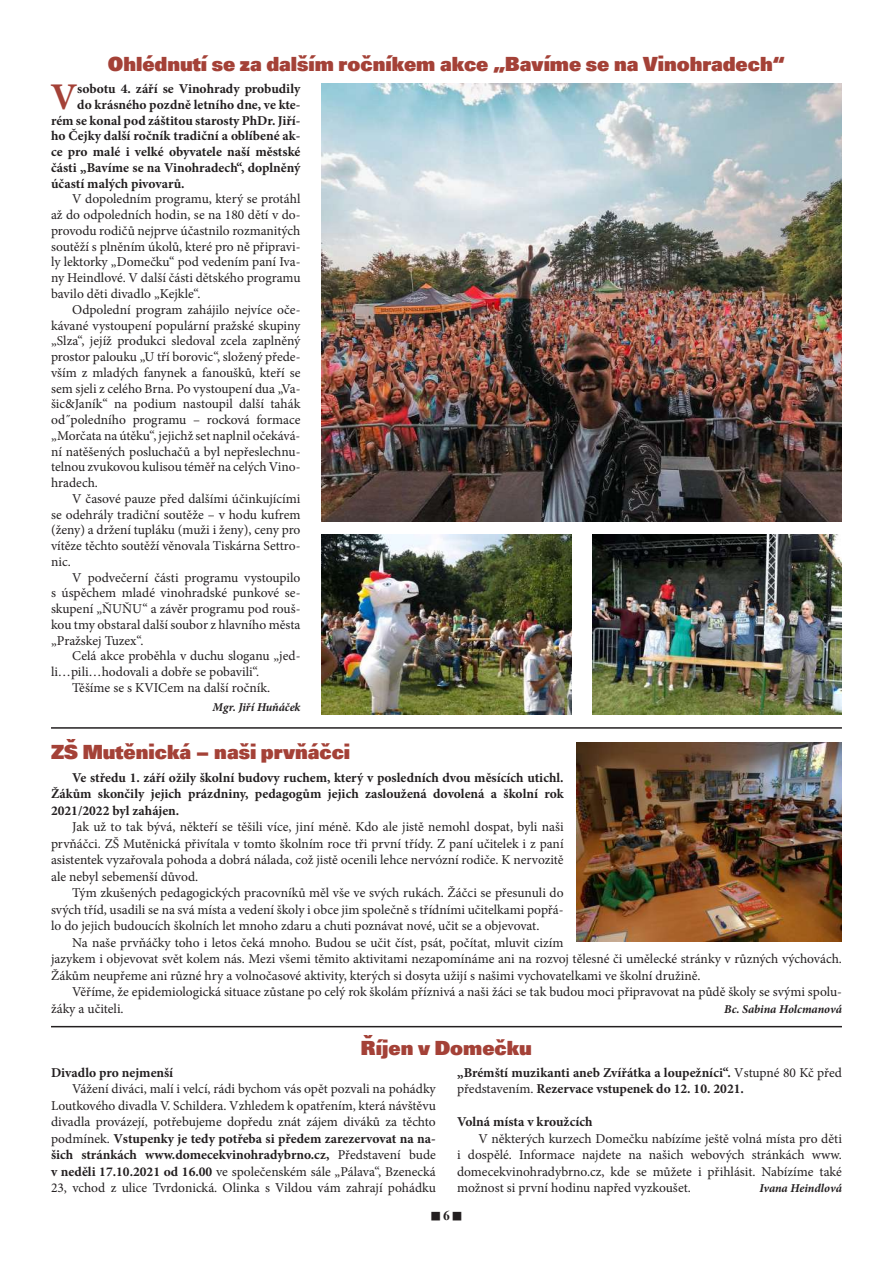
<style>
.page{position:relative;width:893px;height:1263px;background:#fff}
.page>*{position:absolute;margin:0;border:0;box-sizing:border-box;transform-origin:0 0}
.t1{font:700 37.8px "Minion Pro";color:#a44137}
.t2{font:800 21px "Unitus DEE";color:#a44137}
.t3{font:13.5px/15.8px "Minion Pro";color:#231f20;text-align:justify}
.t4{font:700 13.5px/16.5px "Minion Pro";color:#231f20;text-align:justify}
.t5{font:700 13.5px "Times New Roman";color:#231f20}
.t6{font:italic 700 12px "Minion Pro";letter-spacing:-.005em;color:#231f20}
.s1{font-weight:700}
.s2{font-weight:400}
</style>
<div class="page">
<img style="left:322px;top:83px;width:520px;height:438px">
<img style="left:322px;top:534px;width:249px;height:180px">
<img style="left:592px;top:534px;width:250px;height:180px">
<hr style="left:51px;top:727px;width:791px;height:2px;background:#231f20">
<img style="left:576px;top:742px;width:266px;height:199px">
<hr style="left:51px;top:1026px;width:791px;height:1px;background:#231f20">
<h2 class="t2" style="left:108px;top:51px;width:679px">Ohlédnutí se za dalším ročníkem akce „Bavíme se na Vinohradech“</h2>
<h1 class="t1" style="left:50px;top:70px;width:28px">V</h1>
<p class="t4" style="left:77px;top:80px;width:225px">sobotu 4. září se Vinohrady probudily</p>
<p class="t4" style="left:77px;top:96px;width:225px">do krásného pozdně letního dne, ve kte-</p>
<p class="t4" style="left:51px;top:112px;width:251px">rém se konal pod záštitou starosty PhDr. Jiří-</p>
<p class="t4" style="left:51px;top:128px;width:251px">ho Čejky další ročník tradiční a oblíbené ak-</p>
<p class="t4" style="left:51px;top:143px;width:251px">ce pro malé i velké obyvatele naší městské</p>
<p class="t4" style="left:51px;top:159px;width:251px">části „Bavíme se na Vinohradech“, doplněný</p>
<p class="t4" style="left:51px;top:175px;width:135px">účastí malých pivovarů.</p>
<p class="t3" style="left:51px;top:191px;width:251px;text-indent:21px">V dopoledním programu, který se protáhl až do odpoledních hodin, se na 180 dětí v do&shy;provodu rodičů nejprve účastnilo rozmanitých soutěží s plněním úkolů, které pro ně připravi&shy;ly lektorky „Domečku“ pod vedením paní Iva&shy;ny Heindlové. V další části dětského programu bavilo děti divadlo „Kejkle“.</p>
<p class="t3" style="left:51px;top:302px;width:251px;text-indent:21px">Odpolední program zahájilo nejvíce oče&shy;kávané vystoupení populární pražské skupiny „Slza“, jejíž produkci sledoval zcela zaplněný prostor palouku „U tří borovic“, složený přede&shy;vším z mladých fanynek a fanoušků, kteří se sem sjeli z celého Brna. Po vystoupení dua „Va&shy;šic&amp;Janík“ na podium nastoupil další tahák od˝poledního programu – rocková formace „Morčata na útěku“, jejichž set naplnil očekává&shy;ní natěšených posluchačů a byl nepřeslechnu&shy;telnou zvukovou kulisou téměř na celých Vino&shy;hradech.</p>
<p class="t3" style="left:51px;top:491px;width:251px;text-indent:21px">V časové pauze před dalšími účinkujícími se odehrály tradiční soutěže – v hodu kufrem (ženy) a držení tupláku (muži i ženy), ceny pro vítěze těchto soutěží věnovala Tiskárna Settro&shy;nic.</p>
<p class="t3" style="left:51px;top:569px;width:251px;text-indent:21px">V podvečerní části programu vystoupilo s úspěchem mladé vinohradské punkové se&shy;skupení „ŇUŇU“ a závěr programu pod rouš&shy;kou tmy obstaral další soubor z hlavního města „Pražskej Tuzex“.</p>
<p class="t3" style="left:72px;top:648px;width:230px">Celá akce proběhla v duchu sloganu „jed-</p>
<p class="t3" style="left:51px;top:664px;width:210px">li…pili…hodovali a dobře se pobavili“.</p>
<p class="t3" style="left:72px;top:680px;width:199px">Těšíme se s KVICem na další ročník.</p>
<p class="t6" style="left:213px;top:699px;width:89px">Mgr. Jiří Huňáček</p>
<h2 class="t2" style="left:51px;top:740px;width:301px">ZŠ Mutěnická – naši prvňáčci</h2>
<p class="t4" style="left:51px;top:769px;width:514px;text-indent:21px">Ve středu 1. září ožily školní budovy ruchem, který v posledních dvou měsících utichl.<br>Žákům skončily jejich prázdniny, pedagogům jejich zasloužená dovolená a školní rok 2021/2022 byl zahájen.</p>
<p class="t3" style="left:51px;top:819px;width:514px;line-height:16.5px;text-indent:21px">Jak už to tak bývá, někteří se těšili více, jiní méně. Kdo ale jistě nemohl dospat, byli naši prvňáčci. ZŠ Mutěnická přivítala v tomto školním roce tři první třídy. Z paní učitelek i z paní asistentek vyzařovala pohoda a dobrá nálada, což jistě ocenili lehce nervózní rodiče. K nervozitě ale nebyl sebemenší důvod.</p>
<p class="t3" style="left:51px;top:885px;width:514px;line-height:16.5px;text-indent:21px">Tým zkušených pedagogických pracovníků měl vše ve svých rukách. Žáčci se přesunuli do svých tříd, usadili se na svá místa a vedení školy i obce jim společně s třídními učitelkami popřá&shy;lo do jejich budoucích školních let mnoho zdaru a chuti poznávat nové, učit se a objevovat.</p>
<p class="t3" style="left:51px;top:934px;width:792px;line-height:16.5px;text-align:left;text-indent:21px">Na naše prvňáčky toho i letos čeká mnoho. Budou se učit číst, psát, počítat, mluvit cizím<br>jazykem i objevovat svět kolem nás. Mezi všemi těmito aktivitami nezapomínáme ani na rozvoj tělesné či umělecké stránky v různých výchovách.<br>Žákům neupřeme ani různé hry a volnočasové aktivity, kterých si dosyta užijí s našimi vychovatelkami ve školní družině.</p>
<p class="t3" style="left:51px;top:984px;width:792px;line-height:16.5px;text-indent:21px">Věříme, že epidemiologická situace zůstane po celý rok školám příznivá a naši žáci se tak budou moci připravovat na půdě školy se svými spolu&shy;žáky a učiteli.</p>
<p class="t6" style="left:724px;top:1000px;width:119px">Bc. Sabina Holcmanová</p>
<h2 class="t2" style="left:361px;top:1035px;width:173px">Říjen v Domečku</h2>
<p class="t4" style="left:51px;top:1064px;width:124px">Divadlo pro nejmenší</p>
<p class="t3" style="left:51px;top:1081px;width:386px;line-height:16.5px;text-indent:21px">Vážení diváci, malí i velcí, rádi bychom vás opět pozvali na pohádky Loutkového divadla V. Schildera. Vzhledem k opatřením, která návštěvu divadla provázejí, potřebujeme dopředu znát zájem diváků za těchto podmínek. <span class="s1">Vstupenky je tedy potřeba si předem zarezervovat na na&shy;šich stránkách www.domecekvinohradybrno.cz,</span> Představení bude <span class="s1">v neděli 17.10.2021 od 16.00</span> ve společenském sále „Pálava“, Bzenecká 23, vchod z ulice Tvrdonická. Olinka s Vildou vám zahrají pohádku</p>
<p class="t4" style="left:457px;top:1064px;width:386px">„Brémští muzikanti aneb Zvířátka a loupežníci“. <span class="s2">Vstupné 80 Kč před představením.</span> Rezervace vstupenek do 12. 10. 2021.</p>
<p class="t4" style="left:457px;top:1113px;width:137px">Volná místa v kroužcích</p>
<p class="t3" style="left:457px;top:1130px;width:386px;line-height:16.5px;text-indent:21px">V některých kurzech Domečku nabízíme ještě volná místa pro děti i dospělé. Informace najdete na našich webových stránkách www. domecekvinohradybrno.cz, kde se můžete i přihlásit. Nabízíme také možnost si první hodinu napřed vyzkoušet.</p>
<p class="t6" style="left:759px;top:1180px;width:84px">Ivana Heindlová</p>
<p class="t5" style="left:431px;top:1206px;width:32px">■6■</p>
</div>
